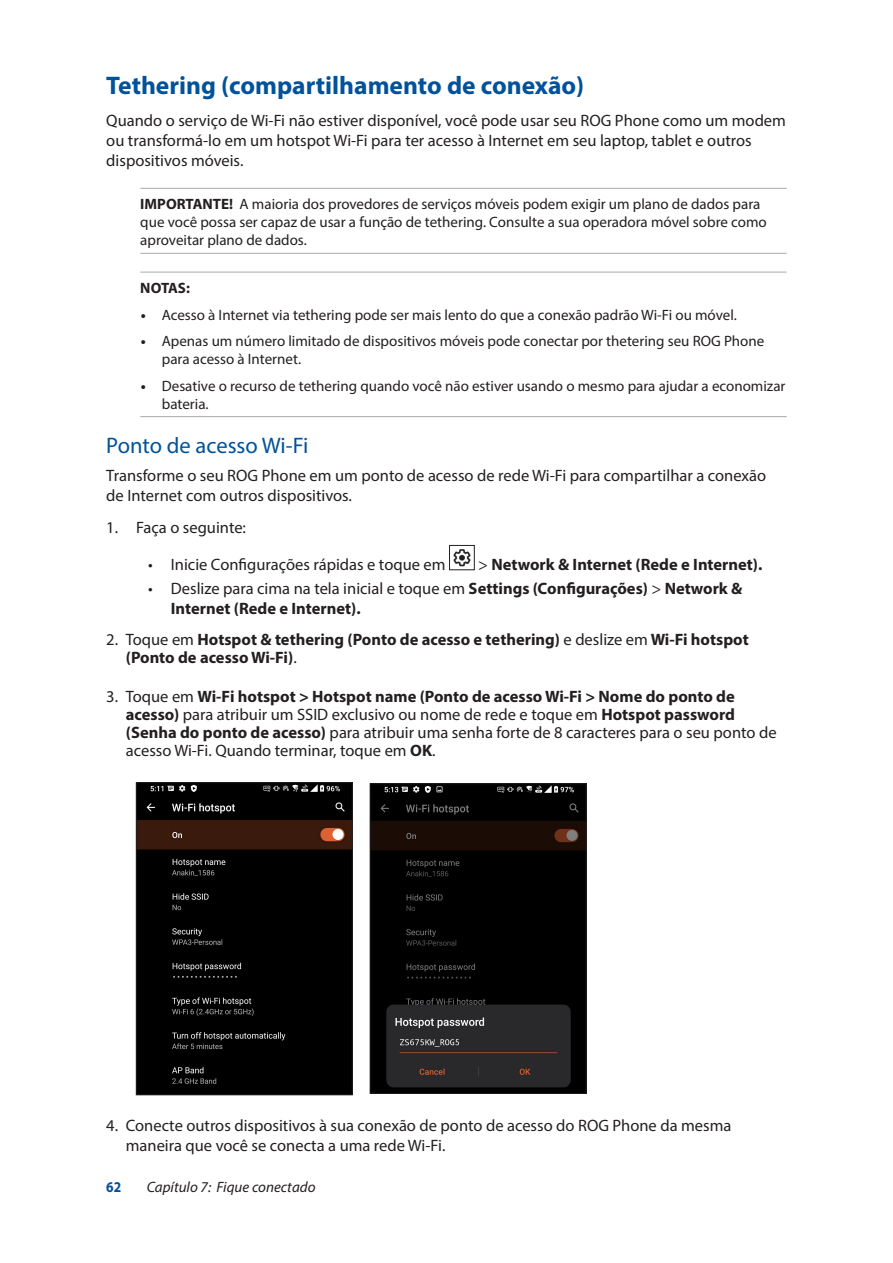
<style>
.page{position:relative;width:893px;height:1263px;background:#fff}
.page>*{position:absolute;margin:0;border:0;box-sizing:border-box;transform-origin:0 0}
.t1{font:700 25.5px "Myriad Pro";color:#01529a}
.t2{font:22.5px "Myriad Pro";color:#01529a}
.t3{font:16.5px/19.8px "Myriad Pro";color:#231f20}
.t4{font:700 16.5px/19.8px "Myriad Pro";color:#231f20}
.t5{font:15px/18px "Myriad Pro";color:#231f20}
.t6{font:italic 15px "Myriad Pro";color:#231f20}
.t7{font:700 15px "Myriad Pro";letter-spacing:-.015em;color:#231f20}
.t8{font:700 15px "Myriad Pro";color:#01529a;scale:.9 1}
.s1{font-weight:700}
.s2{font-weight:400}
</style>
<div class="page">
<hr style="left:140px;top:188px;width:647px;height:1px;background:#a8a9ad">
<hr style="left:140px;top:253px;width:647px;height:1px;background:#a8a9ad">
<hr style="left:140px;top:272px;width:647px;height:1px;background:#a8a9ad">
<hr style="left:140px;top:416px;width:647px;height:1px;background:#a8a9ad">
<img style="left:453px;top:549px;width:18px;height:18px">
<div style="left:449px;top:545px;width:26px;height:25px;border:1px solid #231f20"></div>
<img style="left:138px;top:784px;width:212px;height:309px">
<div style="left:136px;top:782px;width:216px;height:313px;border:1px solid #231f20"></div>
<img style="left:372px;top:785px;width:212px;height:306px">
<div style="left:370px;top:783px;width:216px;height:310px;border:1px solid #231f20"></div>
<h1 class="t1" style="left:106px;top:68px;width:479px">Tethering (compartilhamento de conexão)</h1>
<p class="t3" style="left:106px;top:110px;width:681px">Quando o serviço de Wi-Fi não estiver disponível, você pode usar seu ROG Phone como um modem ou transformá-lo em um hotspot Wi-Fi para ter acesso à Internet em seu laptop, tablet e outros dispositivos móveis.</p>
<p class="t5" style="left:140px;top:195px;width:628px"><span class="s1">IMPORTANTE!</span> A maioria dos provedores de serviços móveis podem exigir um plano de dados para que você possa ser capaz de usar a função de tethering. Consulte a sua operadora móvel sobre como aproveitar plano de dados.</p>
<p class="t7" style="left:140px;top:278px;width:51px">NOTAS:</p>
<p class="t5" style="left:141px;top:305px;width:597px"><span class="s1">•</span> Acesso à Internet via tethering pode ser mais lento do que a conexão padrão Wi-Fi ou móvel.</p>
<p class="t5" style="left:162px;top:332px;width:604px;text-indent:-21px"><span class="s1">•</span> Apenas um número limitado de dispositivos móveis pode conectar por thetering seu ROG Phone para acesso à Internet.</p>
<p class="t5" style="left:162px;top:376px;width:625px;text-indent:-21px"><span class="s1">•</span> Desative o recurso de tethering quando você não estiver usando o mesmo para ajudar a economizar bateria.</p>
<h2 class="t2" style="left:106px;top:431px;width:204px">Ponto de acesso Wi-Fi</h2>
<p class="t3" style="left:106px;top:465px;width:661px">Transforme o seu ROG Phone em um ponto de acesso de rede Wi-Fi para compartilhar a conexão de Internet com outros dispositivos.</p>
<p class="t3" style="left:106px;top:517px;width:141px">1. Faça o seguinte:</p>
<p class="t3" style="left:148px;top:554px;width:299px">• Inicie Configurações rápidas e toque em</p>
<p class="t4" style="left:478px;top:554px;width:286px"><span class="s2">&gt;</span> Network &amp; Internet (Rede e Internet).</p>
<p class="t4" style="left:171px;top:578px;width:573px;text-indent:-23px"><span class="s2">• Deslize para cima na tela inicial e toque em</span> Settings (Configurações) <span class="s2">&gt;</span> Network &amp;<br>Internet (Rede e Internet).</p>
<p class="t4" style="left:126px;top:630px;width:624px;line-height:18px;text-indent:-20px"><span class="s2">2. Toque em</span> Hotspot &amp; tethering (Ponto de acesso e tethering) <span class="s2">e deslize em</span> Wi-Fi hotspot (Ponto de acesso Wi-Fi)<span class="s2">.</span></p>
<p class="t3" style="left:126px;top:687px;width:652px;line-height:18px;text-indent:-20px">3. Toque em <span class="s1">Wi-Fi hotspot &gt; Hotspot name (Ponto de acesso Wi-Fi &gt; Nome do ponto de acesso)</span> para atribuir um SSID exclusivo ou nome de rede e toque em <span class="s1">Hotspot password (Senha do ponto de acesso)</span> para atribuir uma senha forte de 8 caracteres para o seu ponto de acesso Wi-Fi. Quando terminar, toque em <span class="s1">OK</span>.</p>
<p class="t3" style="left:126px;top:1115px;width:607px;text-indent:-20px">4. Conecte outros dispositivos à sua conexão de ponto de acesso do ROG Phone da mesma maneira que você se conecta a uma rede Wi-Fi.</p>
<p class="t8" style="left:106px;top:1177px;width:18px">62</p>
<p class="t6" style="left:147px;top:1178px;width:170px">Capítulo 7: Fique conectado</p>
</div>
